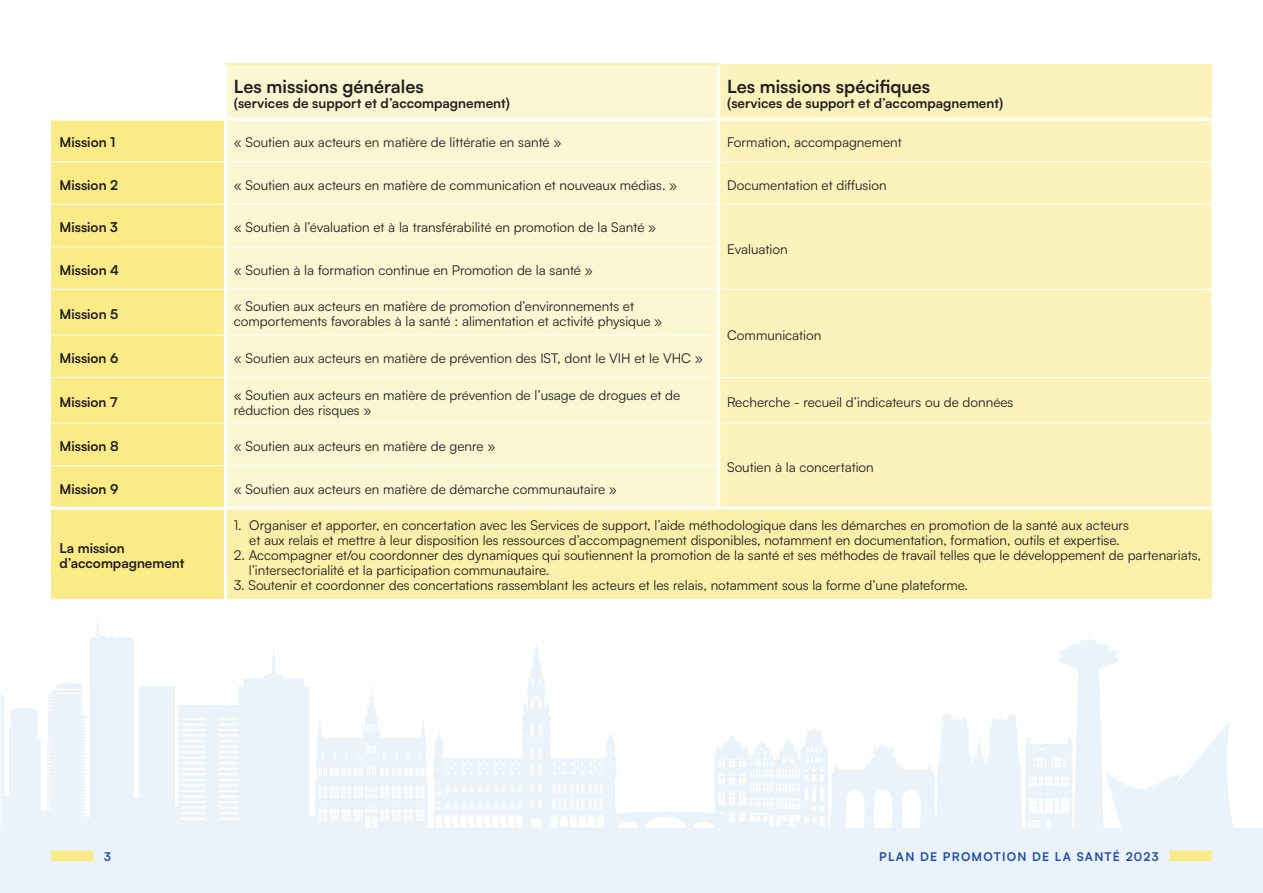
<style>
.page{position:relative;width:1263px;height:893px;background:#fff}
.page>*{position:absolute;margin:0;border:0;box-sizing:border-box;transform-origin:0 0}
.t1{font:700 18px "Satoshi";color:#231f20}
.t2{font:13.5px/15px "Satoshi";color:#231f20}
.t3{font:700 13.5px/15px "Satoshi";color:#231f20}
.t4{font:700 12px "Satoshi";letter-spacing:.1em;color:#244ea1}
</style>
<div class="page">
<svg style="left:0;top:622px;width:1263px;height:271px;fill:#ecf4fa"></svg>
<div style="left:1169px;top:851px;width:43px;height:10px;background:#faeb87"></div>
<div style="left:51px;top:851px;width:43px;height:10px;background:#faeb87"></div>
<div style="left:227px;top:65px;width:490px;height:442px;background:#fcf7d3"></div>
<div style="left:720px;top:64px;width:492px;height:443px;background:#fcf3bc"></div>
<div style="left:51px;top:121px;width:173px;height:478px;background:#faeb87"></div>
<div style="left:225px;top:508px;width:987px;height:91px;background:#fbf0aa"></div>
<hr style="left:225px;top:118px;width:494px;height:3px;background:#fff">
<hr style="left:719px;top:118px;width:493px;height:3px;background:#fff">
<hr style="left:51px;top:507px;width:174px;height:3px;background:#fff">
<hr style="left:225px;top:507px;width:494px;height:3px;background:#fff">
<hr style="left:224px;top:510px;width:3px;height:89px;background:#fff">
<hr style="left:224px;top:64px;width:496px;height:1px;background:#faeb87">
<hr style="left:224px;top:64px;width:3px;height:54px;background:#fff">
<hr style="left:717px;top:64px;width:3px;height:54px;background:#fff">
<hr style="left:719px;top:507px;width:493px;height:3px;background:#fff">
<hr style="left:51px;top:161px;width:174px;height:1px;background:#fff">
<hr style="left:225px;top:161px;width:494px;height:1px;background:#fff">
<hr style="left:719px;top:161px;width:493px;height:1px;background:#fff">
<hr style="left:51px;top:204px;width:174px;height:1px;background:#fff">
<hr style="left:225px;top:204px;width:494px;height:1px;background:#fff">
<hr style="left:719px;top:204px;width:493px;height:1px;background:#fff">
<hr style="left:51px;top:246px;width:174px;height:1px;background:#fff">
<hr style="left:225px;top:246px;width:492px;height:1px;background:#fff">
<hr style="left:51px;top:289px;width:174px;height:1px;background:#fff">
<hr style="left:225px;top:289px;width:494px;height:1px;background:#fff">
<hr style="left:719px;top:289px;width:493px;height:1px;background:#fff">
<hr style="left:51px;top:335px;width:174px;height:1px;background:#fff">
<hr style="left:225px;top:335px;width:492px;height:1px;background:#fff">
<hr style="left:51px;top:377px;width:174px;height:1px;background:#fff">
<hr style="left:225px;top:377px;width:494px;height:1px;background:#fff">
<hr style="left:719px;top:377px;width:493px;height:1px;background:#fff">
<hr style="left:51px;top:423px;width:174px;height:1px;background:#fff">
<hr style="left:225px;top:423px;width:494px;height:1px;background:#fff">
<hr style="left:719px;top:423px;width:493px;height:1px;background:#fff">
<hr style="left:51px;top:465px;width:174px;height:1px;background:#fff">
<hr style="left:225px;top:465px;width:492px;height:1px;background:#fff">
<h1 class="t1" style="left:234px;top:74px;width:191px">Les missions générales</h1>
<p class="t3" style="left:234px;top:95px;width:277px">(services de support et d’accompagnement)</p>
<h1 class="t1" style="left:727px;top:74px;width:205px">Les missions spécifiques</h1>
<p class="t3" style="left:727px;top:95px;width:277px">(services de support et d’accompagnement)</p>
<p class="t3" style="left:60px;top:134px;width:58px">Mission 1</p>
<p class="t2" style="left:234px;top:134px;width:329px">« Soutien aux acteurs en matière de littératie en santé »</p>
<p class="t2" style="left:727px;top:134px;width:176px">Formation, accompagnement</p>
<p class="t3" style="left:60px;top:177px;width:60px">Mission 2</p>
<p class="t2" style="left:234px;top:177px;width:445px">« Soutien aux acteurs en matière de communication et nouveaux médias. »</p>
<p class="t2" style="left:727px;top:177px;width:161px">Documentation et diffusion</p>
<p class="t3" style="left:59px;top:219px;width:60px">Mission 3</p>
<p class="t2" style="left:234px;top:219px;width:424px">« Soutien à l’évaluation et à la transférabilité en promotion de la Santé »</p>
<p class="t2" style="left:727px;top:241px;width:62px">Evaluation</p>
<p class="t3" style="left:59px;top:262px;width:61px">Mission 4</p>
<p class="t2" style="left:234px;top:262px;width:360px">« Soutien à la formation continue en Promotion de la santé »</p>
<p class="t3" style="left:59px;top:306px;width:60px">Mission 5</p>
<p class="t2" style="left:234px;top:299px;width:430px">« Soutien aux acteurs en matière de promotion d’environnements et comportements favorables à la santé : alimentation et activité physique »</p>
<p class="t2" style="left:727px;top:327px;width:96px">Communication</p>
<p class="t3" style="left:59px;top:350px;width:61px">Mission 6</p>
<p class="t2" style="left:234px;top:350px;width:471px">« Soutien aux acteurs en matière de prévention des IST, dont le VIH et le VHC »</p>
<p class="t3" style="left:59px;top:394px;width:60px">Mission 7</p>
<p class="t2" style="left:234px;top:387px;width:448px">« Soutien aux acteurs en matière de prévention de l’usage de drogues et de réduction des risques »</p>
<p class="t2" style="left:727px;top:394px;width:288px">Recherche - recueil d’indicateurs ou de données</p>
<p class="t3" style="left:59px;top:438px;width:61px">Mission 8</p>
<p class="t2" style="left:234px;top:438px;width:263px">« Soutien aux acteurs en matière de genre »</p>
<p class="t2" style="left:727px;top:460px;width:148px">Soutien à la concertation</p>
<p class="t3" style="left:59px;top:480px;width:61px">Mission 9</p>
<p class="t2" style="left:234px;top:481px;width:385px">« Soutien aux acteurs en matière de démarche communautaire »</p>
<p class="t3" style="left:59px;top:540px;width:127px">La mission d’accompagnement</p>
<p class="t2" style="left:234px;top:517px;width:897px;text-align:center">1. Organiser et apporter, en concertation avec les Services de support, l’aide méthodologique dans les démarches en promotion de la santé aux acteurs et aux relais et mettre à leur disposition les ressources d’accompagnement disponibles, notamment en documentation, formation, outils et expertise.</p>
<p class="t2" style="left:249px;top:547px;width:954px;text-indent:-15px">2. Accompagner et/ou coordonner des dynamiques qui soutiennent la promotion de la santé et ses méthodes de travail telles que le développement de partenariats, l’intersectorialité et la participation communautaire.</p>
<p class="t2" style="left:234px;top:577px;width:736px">3. Soutenir et coordonner des concertations rassemblant les acteurs et les relais, notamment sous la forme d’une plateforme.</p>
<p class="t4" style="left:104px;top:848px;width:8px">3</p>
<p class="t4" style="left:879px;top:848px;width:281px">PLAN DE PROMOTION DE LA SANTÉ 2023</p>
</div>
